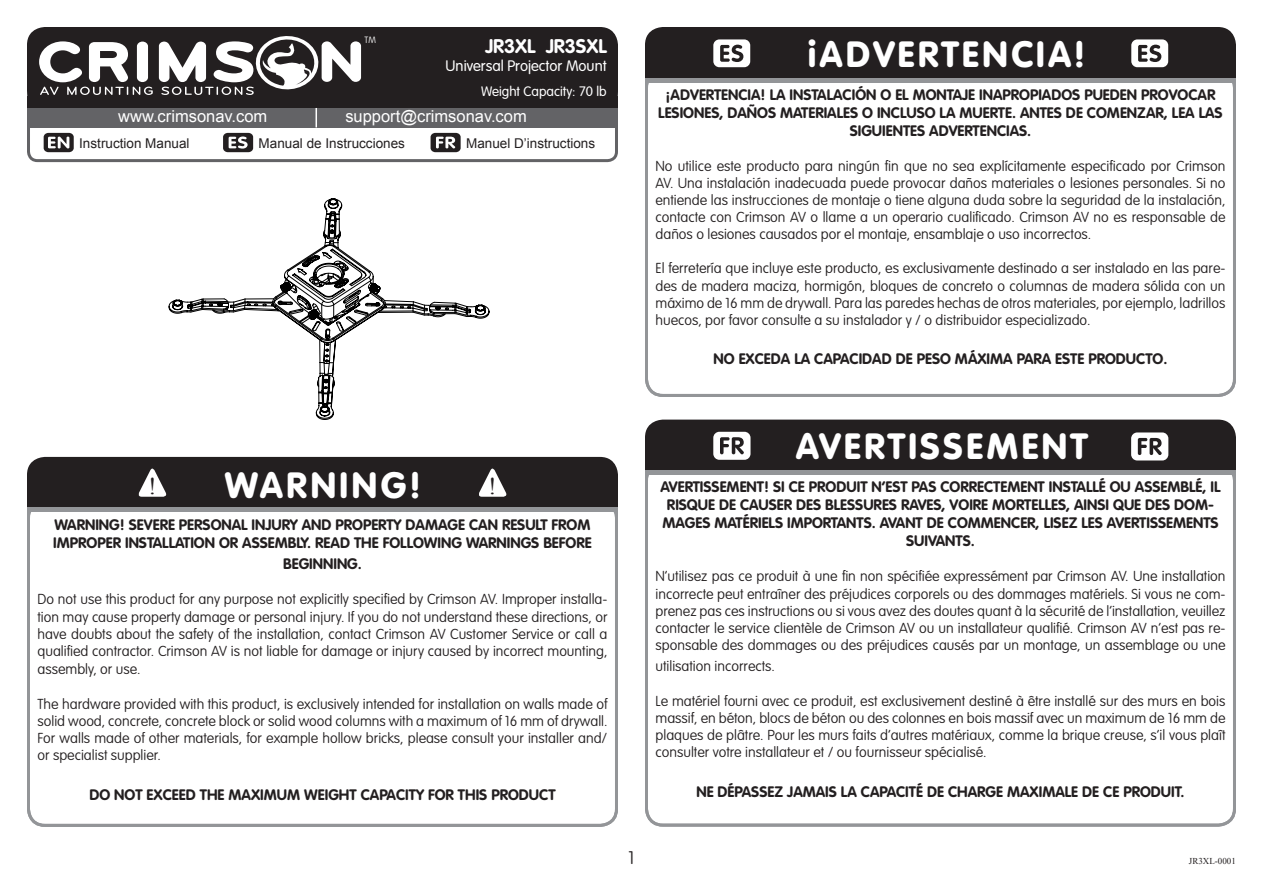
<style>
.page{position:relative;width:1263px;height:893px;background:#fff}
.page>*{position:absolute;margin:0;border:0;box-sizing:border-box;transform-origin:0 0}
.t1{font:900 36px "VAG Rounded Std";letter-spacing:.1em;color:#fff}
.t2{font:24px "Times New Roman";color:#231f20}
.t3{font:700 19.5px "VAG Rounded Std";color:#fff}
.t4{font:100 18px "VAG Rounded Std";color:#231f20}
.t5{font:16.5px "Arial";color:#fff}
.First_bold{font:700 15px/18px "VAG Rounded Std";color:#231f20;text-align:center}
.t6{font:300 15px "VAG Rounded Std";color:#fff}
.Paragraph_Style_1{font:100 14.25px/17.1px "VAG Rounded Std";color:#231f20;text-align:justify}
.t7{font:13.5px "Arial";color:#231f20}
.t8{font:300 13.5px "VAG Rounded Std";color:#fff}
.t9{font:9px "Times New Roman";color:#231f20}
.t10{font:100 9px "VAG Rounded Std";color:#fff}
</style>
<div class="page">
<div style="left:645px;top:70px;width:591px;height:327px;border:3px solid #939598;border-radius:17px"></div>
<div style="left:645px;top:27px;width:591px;height:51px;background:#231f20;border-radius:18px"></div>
<div style="left:645px;top:54px;width:591px;height:24px;background:#231f20"></div>
<div style="left:645px;top:78px;width:591px;height:5px;background:#939598"></div>
<div style="left:713px;top:39px;width:37px;height:28px;background:#fff;border-radius:6px"></div>
<svg style="left:720px;top:45px;width:23px;height:17px"></svg>
<div style="left:1131px;top:39px;width:37px;height:28px;background:#fff;border-radius:6px"></div>
<svg style="left:1138px;top:45px;width:23px;height:17px"></svg>
<div style="left:645px;top:463px;width:591px;height:364px;border:3px solid #939598;border-radius:17px"></div>
<div style="left:645px;top:420px;width:591px;height:50px;background:#231f20;border-radius:18px"></div>
<div style="left:645px;top:447px;width:591px;height:23px;background:#231f20"></div>
<div style="left:645px;top:470px;width:591px;height:5px;background:#939598"></div>
<div style="left:713px;top:432px;width:37px;height:28px;background:#fff;border-radius:6px"></div>
<svg style="left:720px;top:437px;width:24px;height:17px"></svg>
<div style="left:1131px;top:432px;width:37px;height:28px;background:#fff;border-radius:6px"></div>
<svg style="left:1138px;top:438px;width:24px;height:17px"></svg>
<div style="left:27px;top:500px;width:591px;height:327px;border:3px solid #939598;border-radius:17px"></div>
<div style="left:27px;top:457px;width:591px;height:50px;background:#231f20;border-radius:18px"></div>
<div style="left:27px;top:484px;width:591px;height:23px;background:#231f20"></div>
<div style="left:27px;top:507px;width:591px;height:5px;background:#939598"></div>
<svg style="left:138px;top:468px;width:29px;height:29px"></svg>
<svg style="left:479px;top:468px;width:28px;height:29px"></svg>
<div style="left:27px;top:81px;width:591px;height:81px;border:3px solid #636366;border-radius:9px"></div>
<div style="left:27px;top:27px;width:591px;height:81px;background:#231f20;border-radius:18px"></div>
<div style="left:27px;top:108px;width:591px;height:19px;background:#636366"></div>
<div style="left:27px;top:96px;width:591px;height:12px;background:#231f20"></div>
<div style="left:431px;top:133px;width:30px;height:19px;background:#231f20;border-radius:5px"></div>
<svg style="left:436px;top:137px;width:19px;height:11px"></svg>
<div style="left:223px;top:133px;width:30px;height:19px;background:#231f20;border-radius:5px"></div>
<svg style="left:229px;top:136px;width:19px;height:13px"></svg>
<div style="left:44px;top:133px;width:30px;height:19px;background:#231f20;border-radius:5px"></div>
<svg style="left:48px;top:137px;width:21px;height:11px"></svg>
<svg style="left:39px;top:36px;width:322px;height:59px"></svg>
<svg style="left:315px;top:108px;width:2px;height:19px"></svg>
<svg style="left:169px;top:198px;width:320px;height:222px"></svg>
<p class="t10" style="left:365px;top:34px;width:13px">TM</p>
<p class="t3" style="left:485px;top:35px;width:123px">JR3XL JR3SXL</p>
<p class="t6" style="left:446px;top:58px;width:163px">Universal Projector Mount</p>
<p class="t8" style="left:481px;top:83px;width:127px">Weight Capacity: 70 lb</p>
<p class="t5" style="left:118px;top:105px;width:151px">www.crimsonav.com</p>
<p class="t5" style="left:345px;top:105px;width:183px">support@crimsonav.com</p>
<p class="t7" style="left:79px;top:134px;width:112px">Instruction Manual</p>
<p class="t7" style="left:259px;top:134px;width:148px">Manual de Instrucciones</p>
<p class="t7" style="left:466px;top:134px;width:131px">Manuel D’instructions</p>
<p class="t1" style="left:808px;top:32px;width:277px">iADVERTENCIA!</p>
<p class="First_bold" style="left:658px;top:86px;width:566px">¡ADVERTENCIA! LA INSTALACIÓN O EL MONTAJE INAPROPIADOS PUEDEN PROVOCAR<br>LESIONES, DAÑOS MATERIALES O INCLUSO LA MUERTE. ANTES DE COMENZAR, LEA LAS<br>SIGUIENTES ADVERTENCIAS.</p>
<p class="Paragraph_Style_1" style="left:655px;top:158px;width:571px">No utilice este producto para ningún fin que no sea explícitamente especificado por Crimson AV. Una instalación inadecuada puede provocar daños materiales o lesiones personales. Si no entiende las instrucciones de montaje o tiene alguna duda sobre la seguridad de la instalación, contacte con Crimson AV o llame a un operario cualificado. Crimson AV no es responsable de daños o lesiones causados por el montaje, ensamblaje o uso incorrectos.</p>
<p class="Paragraph_Style_1" style="left:655px;top:260px;width:571px">El ferretería que incluye este producto, es exclusivamente destinado a ser instalado en las pare&shy;des de madera maciza, hormigón, bloques de concreto o columnas de madera sólida con un máximo de 16 mm de drywall. Para las paredes hechas de otros materiales, por ejemplo, ladrillos huecos, por favor consulte a su instalador y / o distribuidor especializado.</p>
<p class="First_bold" style="left:713px;top:351px;width:455px">NO EXCEDA LA CAPACIDAD DE PESO MÁXIMA PARA ESTE PRODUCTO.</p>
<p class="t1" style="left:225px;top:463px;width:196px">WARNING!</p>
<p class="t2" style="left:148px;top:469px;width:9px">!</p>
<p class="t2" style="left:489px;top:469px;width:9px">!</p>
<p class="First_bold" style="left:53px;top:516px;width:540px;text-align:left">WARNING! SEVERE PERSONAL INJURY AND PROPERTY DAMAGE CAN RESULT FROM<br>IMPROPER INSTALLATION OR ASSEMBLY. READ THE FOLLOWING WARNINGS BEFORE</p>
<p class="First_bold" style="left:283px;top:556px;width:80px">BEGINNING.</p>
<p class="Paragraph_Style_1" style="left:38px;top:591px;width:571px">Do not use this product for any purpose not explicitly specified by Crimson AV. Improper installa&shy;tion may cause property damage or personal injury. If you do not understand these directions, or have doubts about the safety of the installation, contact Crimson AV Customer Service or call a qualified contractor. Crimson AV is not liable for damage or injury caused by incorrect mounting, assembly, or use.</p>
<p class="Paragraph_Style_1" style="left:38px;top:696px;width:572px">The hardware provided with this product, is exclusively intended for installation on walls made of solid wood, concrete, concrete block or solid wood columns with a maximum of 16 mm of drywall.<br>For walls made of other materials, for example hollow bricks, please consult your installer and/ or specialist supplier.</p>
<p class="First_bold" style="left:89px;top:786px;width:468px">DO NOT EXCEED THE MAXIMUM WEIGHT CAPACITY FOR THIS PRODUCT</p>
<p class="t1" style="left:796px;top:425px;width:293px">AVERTISSEMENT</p>
<p class="First_bold" style="left:660px;top:479px;width:561px">AVERTISSEMENT! SI CE PRODUIT N’EST PAS CORRECTEMENT INSTALLÉ OU ASSEMBLÉ, IL RISQUE DE CAUSER DES BLESSURES RAVES, VOIRE MORTELLES, AINSI QUE DES DOM-MAGES MATÉRIELS IMPORTANTS. AVANT DE COMMENCER, LISEZ LES AVERTISSEMENTS SUIVANTS.</p>
<p class="Paragraph_Style_1" style="left:655px;top:568px;width:571px">N’utilisez pas ce produit à une fin non spécifiée expressément par Crimson AV. Une installation incorrecte peut entraîner des préjudices corporels ou des dommages matériels. Si vous ne com&shy;prenez pas ces instructions ou si vous avez des doutes quant à la sécurité de l’installation, veuillez contacter le service clientèle de Crimson AV ou un installateur qualifié. Crimson AV n’est pas re&shy;sponsable des dommages ou des préjudices causés par un montage, un assemblage ou une</p>
<p class="Paragraph_Style_1" style="left:655px;top:658px;width:121px">utilisation incorrects.</p>
<p class="Paragraph_Style_1" style="left:655px;top:693px;width:571px">Le matériel fourni avec ce produit, est exclusivement destiné à être installé sur des murs en bois massif, en béton, blocs de béton ou des colonnes en bois massif avec un maximum de 16 mm de plaques de plâtre. Pour les murs faits d’autres matériaux, comme la brique creuse, s’il vous plaît consulter votre installateur et / ou fournisseur spécialisé.</p>
<p class="First_bold" style="left:696px;top:783px;width:490px">NE DÉPASSEZ JAMAIS LA CAPACITÉ DE CHARGE MAXIMALE DE CE PRODUIT.</p>
<p class="t4" style="left:628px;top:847px;width:8px">1</p>
<p class="t9" style="left:1189px;top:855px;width:48px">JR3XL-0001</p>
</div>
